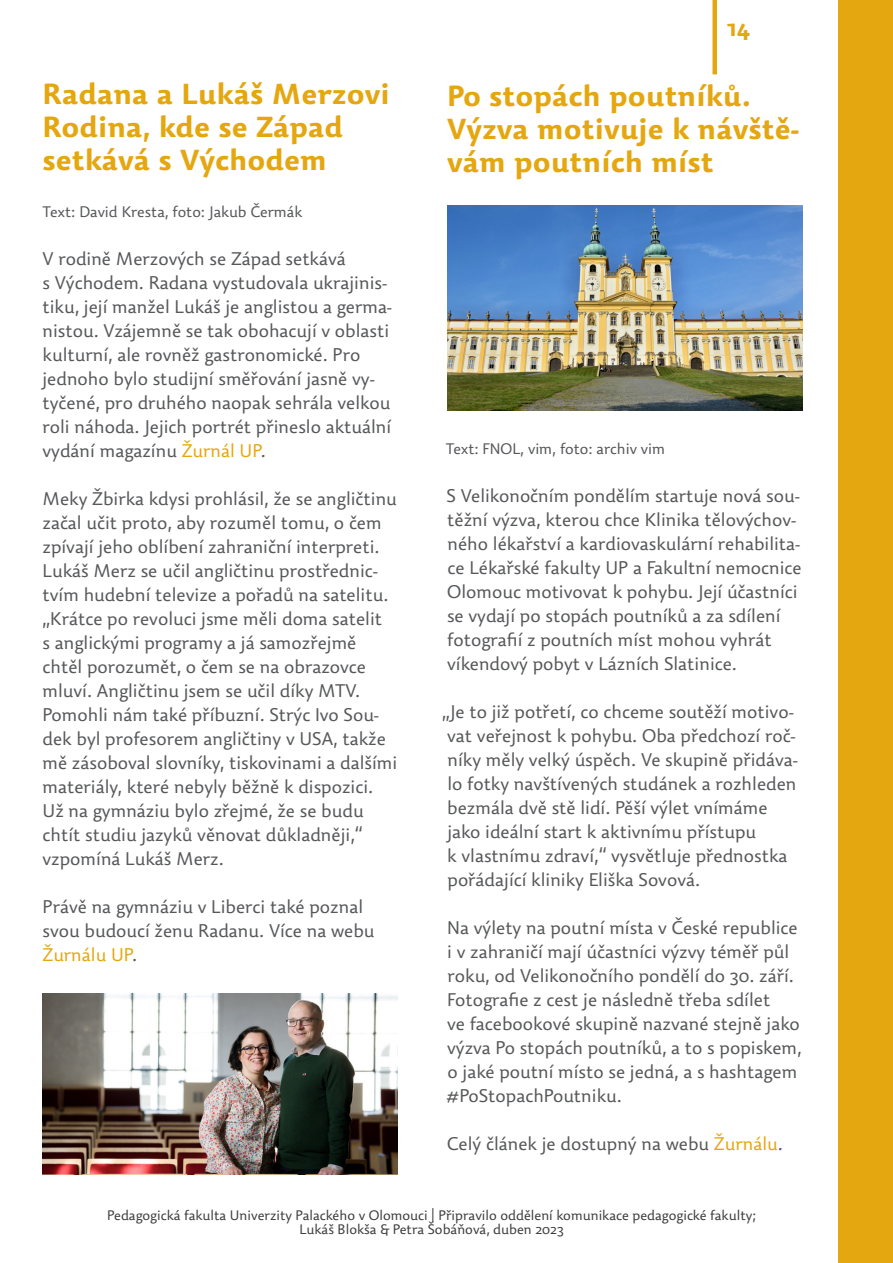
<style>
.page{position:relative;width:893px;height:1263px;background:#fff}
.page>*{position:absolute;margin:0;border:0;box-sizing:border-box;transform-origin:0 0}
.t1{font:700 28.5px/33px "Dederon SDOT";color:#e5a710}
.t2{font:700 22.5px "Dederon SDOT";color:#e5a710}
.t3{font:300 18px/24px "Dederon SLOT";color:#57585a}
.t4{font:300 15px "Dederon SLOT";color:#57585a}
.t5{font:300 13.5px/13.5px "Dederon SLOT";color:#3e3e3f;text-align:center}
.s1{color:#e5a710}
</style>
<div class="page">
<div style="left:712px;top:0;width:5px;height:74px;background:#e5a710"></div>
<img style="left:43px;top:994px;width:355px;height:180px">
<img style="left:447px;top:205px;width:355px;height:205px">
<div style="left:839px;top:0;width:54px;height:1263px;background:#e5a710"></div>
<p class="t1" style="left:43px;top:77px;width:349px">Radana a Lukáš Merzovi</p>
<p class="t1" style="left:43px;top:110px;width:302px">Rodina, kde se Západ setkává s Východem</p>
<p class="t4" style="left:43px;top:203px;width:261px">Text: David Kresta, foto: Jakub Čermák</p>
<p class="t3" style="left:43px;top:247px;width:351px">V rodině Merzových se Západ setkává<br>s Východem. Radana vystudovala ukrajinis&shy;tiku, její manžel Lukáš je anglistou a germa&shy;nistou. Vzájemně se tak obohacují v oblasti kulturní, ale rovněž gastronomické. Pro jednoho bylo studijní směřování jasně vy&shy;tyčené, pro druhého naopak sehrála velkou roli náhoda. Jejich portrét přineslo aktuální vydání magazínu <span class="s1">Žurnál UP</span>.</p>
<p class="t3" style="left:43px;top:487px;width:356px">Meky Žbirka kdysi prohlásil, že se angličtinu začal učit proto, aby rozuměl tomu, o čem zpívají jeho oblíbení zahraniční interpreti.<br>Lukáš Merz se učil angličtinu prostřednic&shy;tvím hudební televize a pořadů na satelitu. „Krátce po revoluci jsme měli doma satelit<br>s anglickými programy a já samozřejmě chtěl porozumět, o čem se na obrazovce mluví. Angličtinu jsem se učil díky MTV.<br>Pomohli nám také příbuzní. Strýc Ivo Sou&shy;dek byl profesorem angličtiny v USA, takže mě zásoboval slovníky, tiskovinami a dalšími materiály, které nebyly běžně k dispozici.<br>Už na gymnáziu bylo zřejmé, že se budu chtít studiu jazyků věnovat důkladněji,“ vzpomíná Lukáš Merz.</p>
<p class="t3" style="left:43px;top:895px;width:334px">Právě na gymnáziu v Liberci také poznal svou budoucí ženu Radanu. Více na webu<br><span class="s1">Žurnálu UP</span>.</p>
<p class="t2" style="left:727px;top:14px;width:25px">14</p>
<p class="t1" style="left:447px;top:79px;width:353px">Po stopách poutníků.<br>Výzva motivuje k návště&shy;vám poutních míst</p>
<p class="t4" style="left:446px;top:440px;width:221px">Text: FNOL, vim, foto: archiv vim</p>
<p class="t3" style="left:447px;top:484px;width:357px">S Velikonočním pondělím startuje nová sou&shy;těžní výzva, kterou chce Klinika tělovýchov&shy;ného lékařství a kardiovaskulární rehabilita&shy;ce Lékařské fakulty UP a Fakultní nemocnice Olomouc motivovat k pohybu. Její účastníci se vydají po stopách poutníků a za sdílení fotografií z poutních míst mohou vyhrát víkendový pobyt v Lázních Slatinice.</p>
<p class="t3" style="left:442px;top:700px;width:357px">„Je to již potřetí, co chceme soutěží motivo&shy;vat veřejnost k pohybu. Oba předchozí roč&shy;níky měly velký úspěch. Ve skupině přidáva&shy;lo fotky navštívených studánek a rozhleden bezmála dvě stě lidí. Pěší výlet vnímáme jako ideální start k aktivnímu přístupu<br>k vlastnímu zdraví,“ vysvětluje přednostka pořádající kliniky Eliška Sovová.</p>
<p class="t3" style="left:446px;top:916px;width:357px">Na výlety na poutní místa v České republice i v zahraničí mají účastníci výzvy téměř půl roku, od Velikonočního pondělí do 30. září.<br>Fotografie z cest je následně třeba sdílet<br>ve facebookové skupině nazvané stejně jako výzva Po stopách poutníků, a to s popiskem, o jaké poutní místo se jedná, a s hashtagem #PoStopachPoutniku.</p>
<p class="t3" style="left:447px;top:1132px;width:337px">Celý článek je dostupný na webu <span class="s1">Žurnálu</span>.</p>
<p class="t5" style="left:107px;top:1209px;width:650px">Pedagogická fakulta Univerzity Palackého v Olomouci | Připravilo oddělení komunikace pedagogické fakulty;<br>Lukáš Blokša &amp; Petra Šobáňová, duben 2023</p>
</div>
